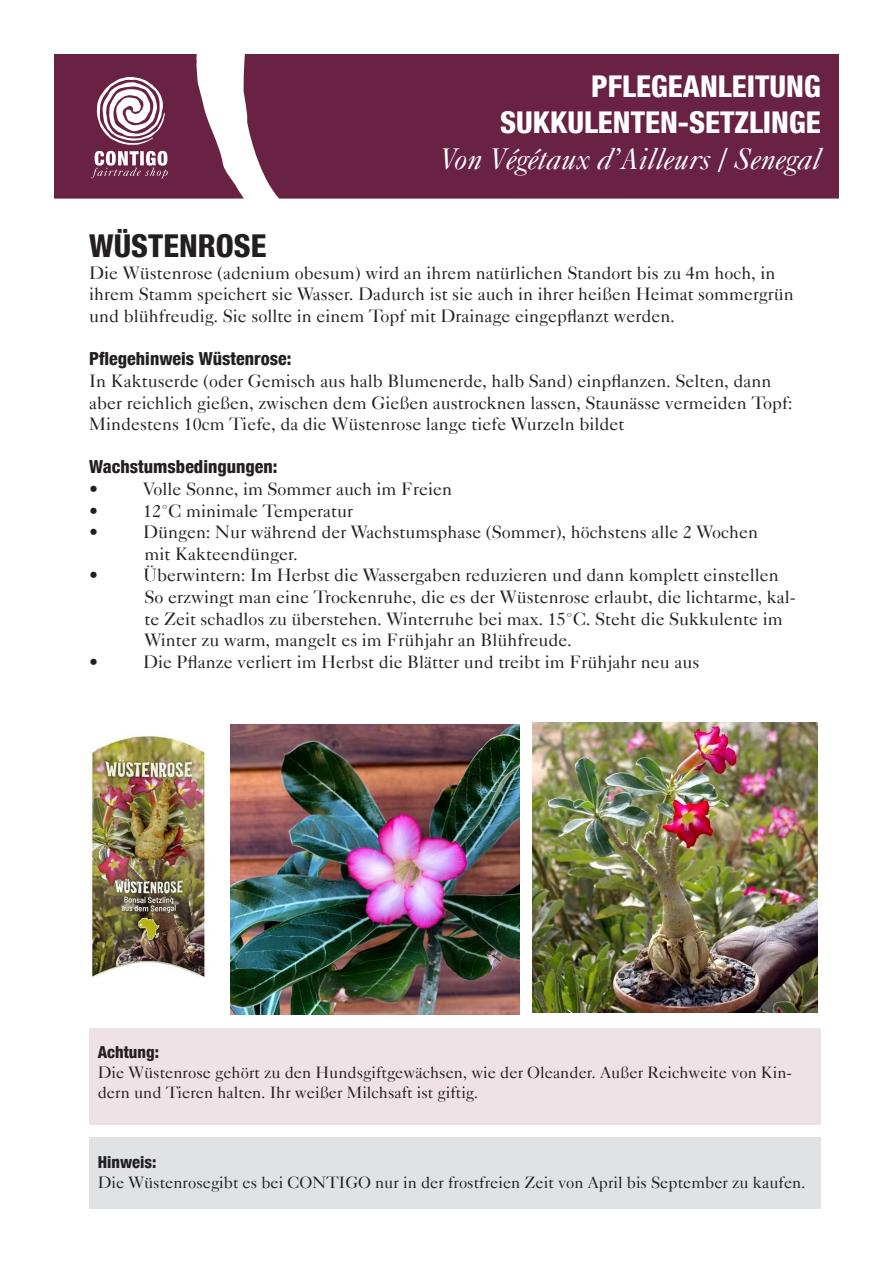
<style>
.page{position:relative;width:893px;height:1263px;background:#fff}
.page>*{position:absolute;margin:0;border:0;box-sizing:border-box;transform-origin:0 0}
.t1{font:800 condensed 31.5px "Helvetica Neue LT";color:#231f20}
.t2{font:800 condensed 30px "Helvetica Neue LT";color:#fff}
.t3{font:italic 30px "Caslon Five Forty LT";color:#fff}
.t4{font:18px/21.6px "Caslon Five Forty LT";color:#231f20}
.t5{font:800 condensed 18px "Helvetica Neue LT";color:#231f20}
.t6{font:16.5px/19.8px "Caslon Five Forty LT";color:#231f20}
.t7{font:800 condensed 16.5px "Helvetica Neue LT";color:#231f20}
</style>
<div class="page">
<div style="left:244px;top:54px;width:595px;height:145px;background:#692244"></div>
<svg style="left:54px;top:54px;width:190px;height:145px"></svg>
<div style="left:89px;top:1138px;width:732px;height:71px;background:#e1e2e4"></div>
<img style="left:89px;top:735px;width:117px;height:243px">
<img style="left:230px;top:725px;width:290px;height:289px">
<img style="left:533px;top:723px;width:285px;height:289px">
<div style="left:89px;top:1028px;width:732px;height:97px;background:#efe2e7"></div>
<p class="t2" style="left:591px;top:68px;width:231px">PFLEGEANLEITUNG</p>
<p class="t2" style="left:500px;top:104px;width:322px">SUKKULENTEN-SETZLINGE</p>
<p class="t3" style="left:440px;top:141px;width:382px">Von Végétaux d’Ailleurs / Senegal</p>
<p class="t1" style="left:89px;top:227px;width:179px">WÜSTENROSE</p>
<p class="t4" style="left:89px;top:262px;width:706px">Die Wüstenrose (adenium obesum) wird an ihrem natürlichen Standort bis zu 4m hoch, in ihrem Stamm speichert sie Wasser. Dadurch ist sie auch in ihrer heißen Heimat sommergrün und blühfreudig. Sie sollte in einem Topf mit Drainage eingepflanzt werden.</p>
<p class="t5" style="left:89px;top:348px;width:204px">Pflegehinweis Wüstenrose:</p>
<p class="t4" style="left:89px;top:370px;width:705px">In Kaktuserde (oder Gemisch aus halb Blumenerde, halb Sand) einpflanzen. Selten, dann aber reichlich gießen, zwischen dem Gießen austrocknen lassen, Staunässe vermeiden Topf:<br>Mindestens 10cm Tiefe, da die Wüstenrose lange tiefe Wurzeln bildet</p>
<p class="t5" style="left:89px;top:456px;width:190px">Wachstumsbedingungen:</p>
<p class="t4" style="left:89px;top:478px;width:11px">•</p>
<p class="t4" style="left:143px;top:478px;width:310px">Volle Sonne, im Sommer auch im Freien</p>
<p class="t4" style="left:89px;top:499px;width:11px">•</p>
<p class="t4" style="left:143px;top:499px;width:211px">12°C minimale Temperatur</p>
<p class="t4" style="left:89px;top:521px;width:11px">•</p>
<p class="t4" style="left:143px;top:521px;width:616px">Düngen: Nur während der Wachstumsphase (Sommer), höchstens alle 2 Wochen</p>
<p class="t4" style="left:145px;top:543px;width:155px">mit Kakteendünger.</p>
<p class="t4" style="left:89px;top:564px;width:11px">•</p>
<p class="t4" style="left:143px;top:564px;width:637px">Überwintern: Im Herbst die Wassergaben reduzieren und dann komplett einstellen</p>
<p class="t4" style="left:145px;top:586px;width:653px">So erzwingt man eine Trockenruhe, die es der Wüstenrose erlaubt, die lichtarme, kal&shy;te Zeit schadlos zu überstehen. Winterruhe bei max. 15°C. Steht die Sukkulente im<br>Winter zu warm, mangelt es im Frühjahr an Blühfreude.</p>
<p class="t4" style="left:89px;top:651px;width:11px">•</p>
<p class="t4" style="left:143px;top:651px;width:558px">Die Pflanze verliert im Herbst die Blätter und treibt im Frühjahr neu aus</p>
<p class="t7" style="left:98px;top:1042px;width:63px">Achtung:</p>
<p class="t6" style="left:98px;top:1062px;width:696px">Die Wüstenrose gehört zu den Hundsgiftgewächsen, wie der Oleander. Außer Reichweite von Kin&shy;dern und Tieren halten. Ihr weißer Milchsaft ist giftig.</p>
<p class="t7" style="left:98px;top:1152px;width:60px">Hinweis:</p>
<p class="t6" style="left:98px;top:1172px;width:709px">Die Wüstenrosegibt es bei CONTIGO nur in der frostfreien Zeit von April bis September zu kaufen.</p>
</div>
